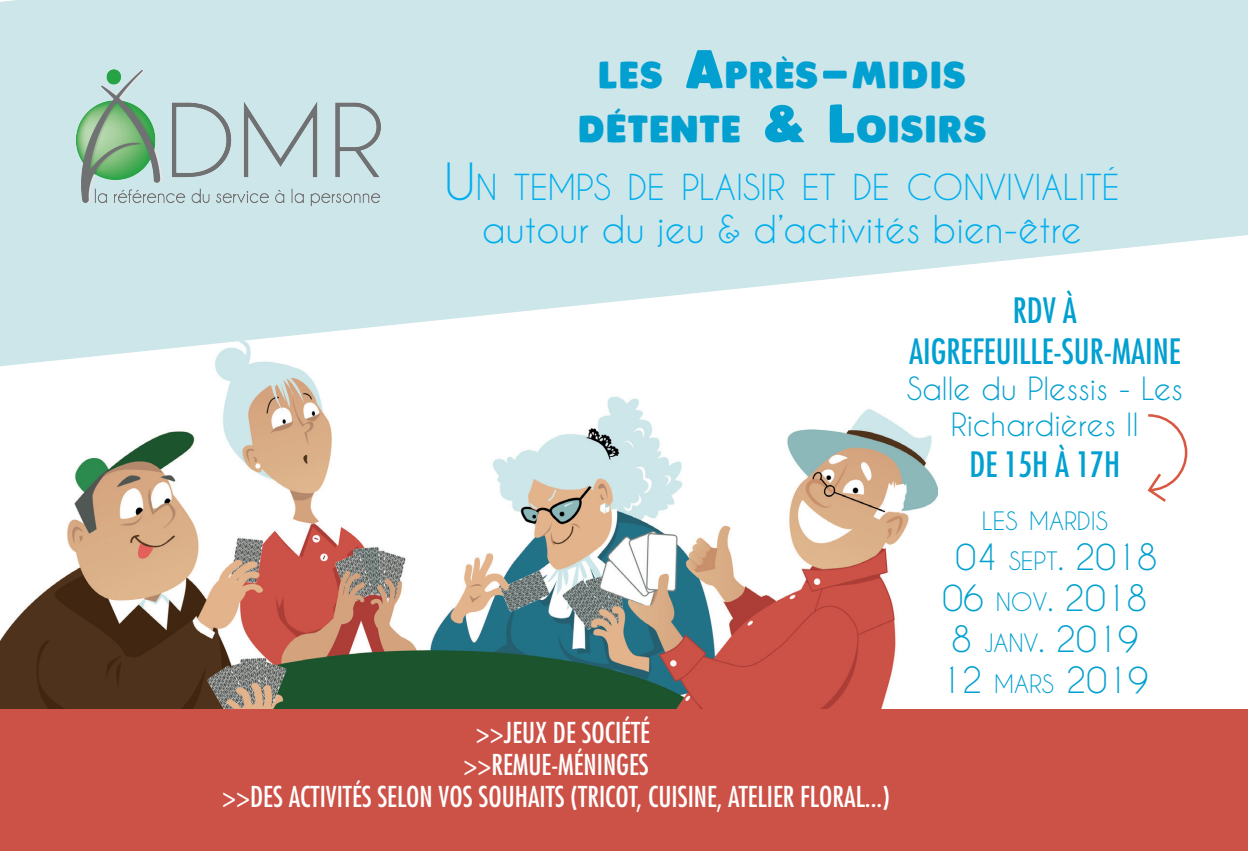
<style>
.page{position:relative;width:1248px;height:851px;background:#fff}
.page>*{position:absolute;margin:0;border:0;box-sizing:border-box;transform-origin:0 0}
.t1{font:36.4px "Plumpfull";letter-spacing:.045em;color:#02a0d0}
.t2{font:36px "Caviar Dreams";color:#00aeef}
.t3{font:34px "Caviar Dreams";color:#02a0d0}
.t4{font:condensed 34px "Futura Std";color:#02a0d0}
.t5{font:33.6px "Caviar Dreams";color:#00aeef}
.t6{font:30px/36px "Caviar Dreams";color:#02a0d0;text-align:center}
.t7{font:condensed 28px "Futura Std";color:#fff}
.t8{font:23.8px "Caviar Dreams";color:#02a0d0}
.s1{font-size:52px}
.s2{font-size:36px}
.s3{font-size:38px}
.s4{font-size:48px}
.s5{font-style:inherit}
.s6{font-size:23.8px}
</style>
<div class="page">
<img style="left:0;top:366px;width:936px;height:343px">
<svg style="left:0;top:0;width:1247px;height:366px;fill:#cde6e9"></svg>
<img style="left:34px;top:22px;width:346px;height:229px">
<div style="left:0;top:709px;width:1247px;height:141px;background:#cc5247"></div>
<svg style="left:1147px;top:414px;width:40px;height:88px"></svg>
<p class="t1" style="left:598px;top:50px;width:368px">LES <span class="s1">A</span>PR<span class="s2">È</span>S<span class="s1">-</span>MIDIS</p>
<p class="t1" style="left:577px;top:104px;width:409px">D<span class="s3">É</span>TENTE <span class="s1">&amp; L</span>OISIRS</p>
<p class="t5" style="left:444px;top:167px;width:676px"><span class="s4">U</span>N TEMPS DE PLAISIR ET DE CONVIVIALITÉ</p>
<p class="t2" style="left:481px;top:208px;width:601px">autour du jeu &amp; d’activités bien-être</p>
<p class="t7" style="left:476px;top:715px;width:175px"><span class="s5">&gt;&gt;</span>JEUX DE SOCIÉTÉ</p>
<p class="t7" style="left:463px;top:747px;width:187px">&gt;&gt;REMUE-MÉNINGES</p>
<p class="t7" style="left:222px;top:779px;width:669px">&gt;&gt;DES ACTIVITÉS SELON VOS SOUHAITS (TRICOT, CUISINE, ATELIER FLORAL...)</p>
<p class="t4" style="left:1012px;top:290px;width:66px">RDV À</p>
<p class="t4" style="left:909px;top:331px;width:273px">AIGREFEUILLE-SUR-MAINE</p>
<p class="t6" style="left:906px;top:370px;width:278px">Salle du Plessis - Les<br>Richardières II</p>
<p class="t4" style="left:969px;top:444px;width:152px">DE 15H À 17H</p>
<p class="t8" style="left:981px;top:506px;width:127px">LES MARDIS</p>
<p class="t3" style="left:955px;top:537px;width:203px">04 <span class="s6">SEPT</span>. 2018</p>
<p class="t3" style="left:942px;top:578px;width:206px">06 <span class="s6">NOV</span>. 2018</p>
<p class="t3" style="left:951px;top:618px;width:189px">8 <span class="s6">JANV</span>. 2019</p>
<p class="t3" style="left:940px;top:659px;width:209px">12 <span class="s6">MARS</span> 2019</p>
</div>
